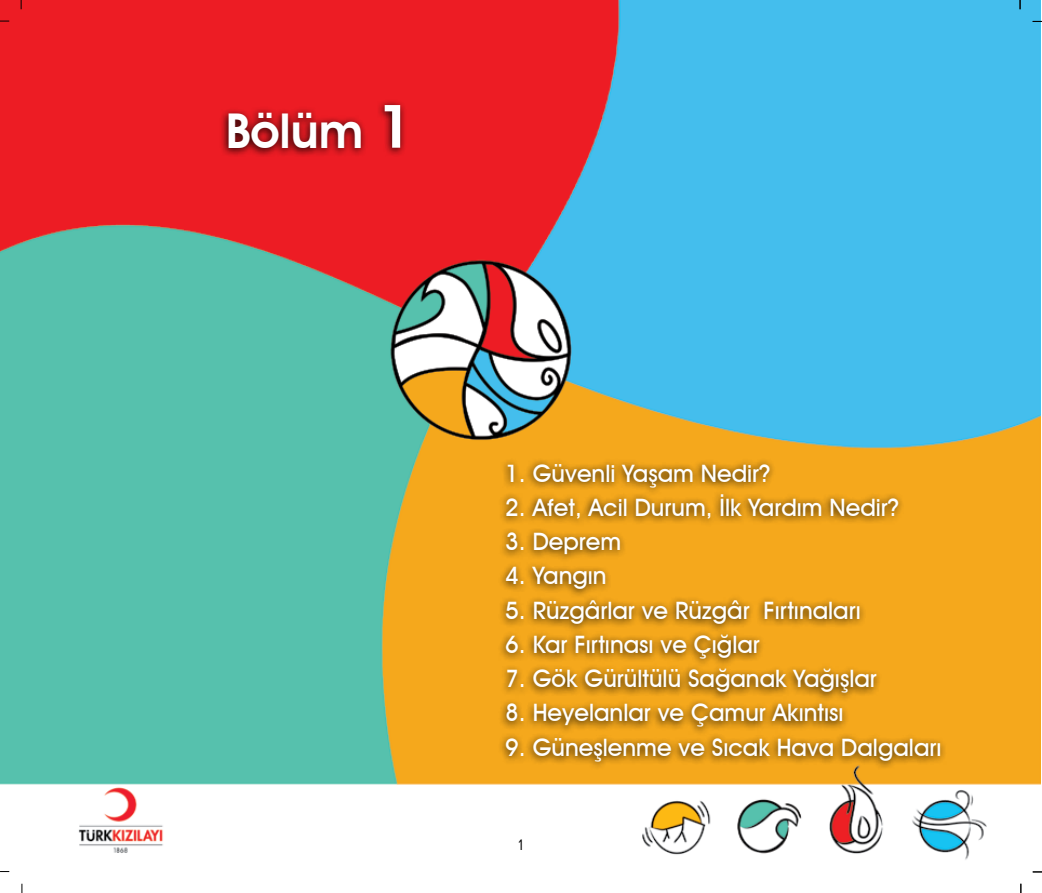
<style>
.page{position:relative;width:1042px;height:893px;background:#fff}
.page>*{position:absolute;margin:0;border:0;box-sizing:border-box;transform-origin:0 0}
.t1{font:600 48px "Avant Garde IT Cby BT";color:#fff}
.t2{font:500 24px "Avant Garde IT Cby BT";color:#fff}
.t3{font:300 15px "Folio BT";color:#000}
.s1{font-size:60px}
</style>
<div class="page">
<img style="left:1px;top:0;width:1039px;height:893px">
<div style="left:219px;top:99px;width:188px;height:59px;background:#000;opacity:.9"></div>
<div style="left:497px;top:458px;width:450px;height:312px;background:#000;opacity:.9"></div>
<h1 class="t1" style="left:226px;top:112px;width:188px">Bölüm <span class="s1">1</span></h1>
<p class="t2" style="left:505px;top:458px;width:267px">1. Güvenli Yaşam Nedir?</p>
<p class="t2" style="left:505px;top:493px;width:396px">2. Afet, Acil Durum, İlk Yardım Nedir?</p>
<p class="t2" style="left:505px;top:527px;width:118px">3. Deprem</p>
<p class="t2" style="left:505px;top:561px;width:103px">4. Yangın</p>
<p class="t2" style="left:505px;top:595px;width:357px">5. Rüzgârlar ve Rüzgâr Fırtınaları</p>
<p class="t2" style="left:505px;top:630px;width:256px">6. Kar Fırtınası ve Çığlar</p>
<p class="t2" style="left:505px;top:664px;width:373px">7. Gök Gürültülü Sağanak Yağışlar</p>
<p class="t2" style="left:505px;top:698px;width:340px">8. Heyelanlar ve Çamur Akıntısı</p>
<p class="t2" style="left:505px;top:732px;width:438px">9. Güneşlenme ve Sıcak Hava Dalgaları</p>
<p class="t3" style="left:517px;top:836px;width:10px">1</p>
</div>
